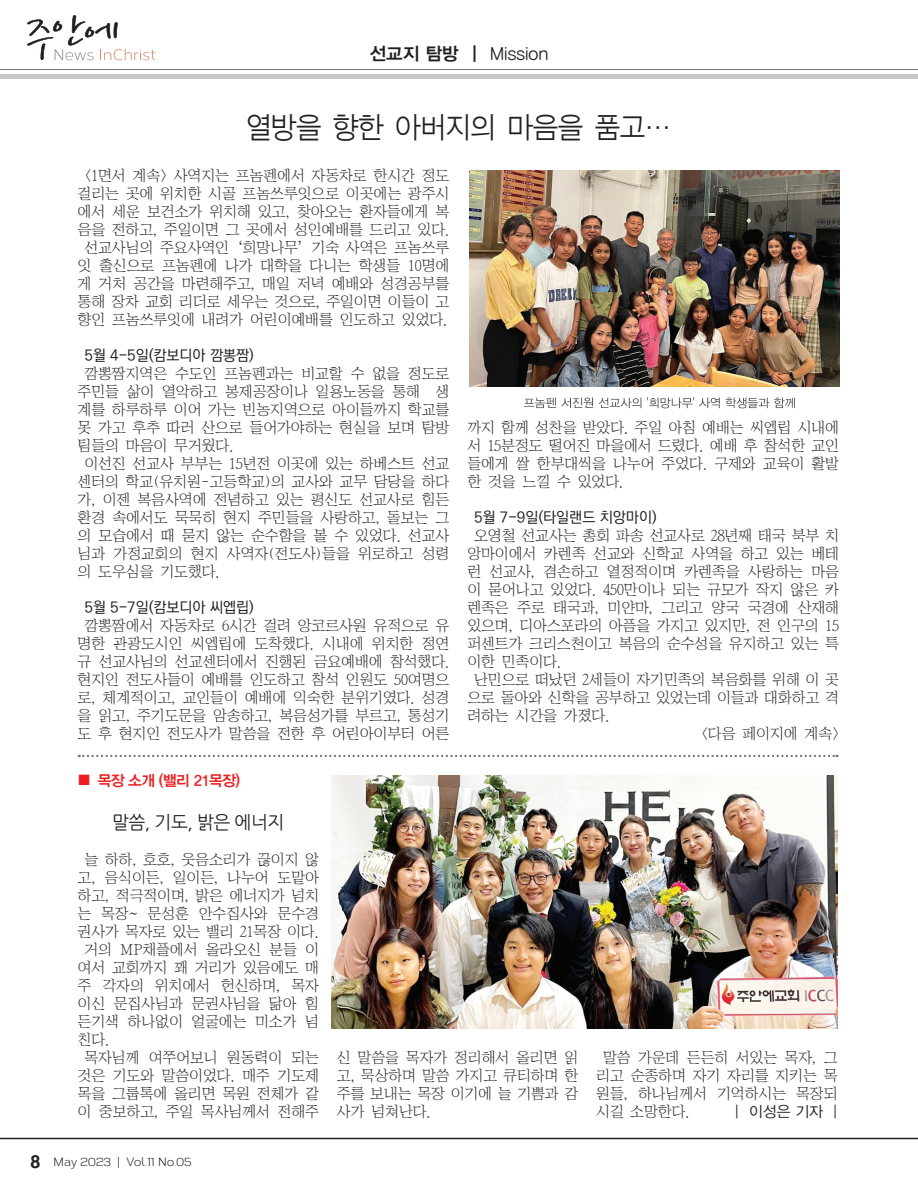
<style>
.page{position:relative;width:918px;height:1188px;background:#fff}
.page>*{position:absolute;margin:0;border:0;box-sizing:border-box;transform-origin:0 0}
.t1{font:28.5px "Jahglv 50";letter-spacing:-.04em;color:#231f20}
.t2{font:18px "YDIYGO320";color:#231f20}
.t3{font:18px "Nanum Gothic";letter-spacing:-.025em;color:#231f20}
.t4{font:700 18px "Helvetica";color:#231f20}
.t5{font:15px/18px "Jabmlv 50";color:#231f20;text-align:justify}
.t6{font:15px "Ko Pub Dotum PM";color:#231f20}
.t7{font:15px "YDIYGO340";letter-spacing:-.05em;color:#ee1f23}
.t8{font:15px "YDIYGO320";color:#231f20}
.t9{font:12px "Corbert";letter-spacing:-.01em;color:#231f20}
.s1{font-family:"YDIYGO340"}
</style>
<div class="page">
<hr style="left:0;top:69px;width:918px;height:1px;background:#231f20">
<svg style="left:27px;top:15px;width:128px;height:45px"></svg>
<div style="left:0;top:74px;width:918px;height:5px;background:#c9c9c9"></div>
<hr style="left:0;top:1138px;width:918px;height:1px;background:#231f20">
<img style="left:469px;top:171px;width:370px;height:216px">
<svg style="left:79px;top:755px;width:758px;height:2px"></svg>
<svg style="left:524px;top:397px;width:271px;height:11px"></svg>
<img style="left:332px;top:775px;width:506px;height:253px">
<p class="t2" style="left:370px;top:43px;width:180px"><span class="s1">선교지 탐방 |</span> Mission</p>
<p class="t4" style="left:30px;top:1147px;width:12px">8</p>
<h1 class="t1" style="left:246px;top:113px;width:427px">열방을 향한 아버지의 마음을 품고…</h1>
<p class="t5" style="left:78px;top:167px;width:373px;text-align:center">&lt;1면서 계속&gt; 사역지는 프놈펜에서 자동차로 한시간 정도 걸리는 곳에 위치한 시골 프놈쓰루잇으로 이곳에는 광주시 에서 세운 보건소가 위치해 있고, 찾아오는 환자들에게 복 음을 전하고, 주일이면 그 곳에서 성인예배를 드리고 있다. 선교사님의 주요사역인 ‘희망나무’ 기숙 사역은 프놈쓰루 잇 출신으로 프놈펜에 나가 대학을 다니는 학생들 10명에 게 거처 공간을 마련해주고, 매일 저녁 예배와 성경공부를 통해 장차 교회 리더로 세우는 것으로, 주일이면 이들이 고 향인 프놈쓰루잇에 내려가 어린이예배를 인도하고 있었다.</p>
<p class="t6" style="left:84px;top:348px;width:171px">5월 4-5일(캄보디아 깜뽕짬)</p>
<p class="t5" style="left:84px;top:365px;width:366px">깜뽕짬지역은 수도인 프놈펜과는 비교할 수 없을 정도로</p>
<p class="t5" style="left:78px;top:383px;width:373px">주민들 삶이 열악하고 봉제공장이나 일용노동을 통해 생</p>
<p class="t5" style="left:78px;top:401px;width:373px">계를 하루하루 이어 가는 빈농지역으로 아이들까지 학교를</p>
<p class="t5" style="left:78px;top:419px;width:373px">못 가고 후추 따러 산으로 들어가야하는 현실을 보며 탐방</p>
<p class="t5" style="left:78px;top:437px;width:157px">팀들의 마음이 무거웠다.</p>
<p class="t5" style="left:84px;top:455px;width:366px">이선진 선교사 부부는 15년전 이곳에 있는 하베스트 선교</p>
<p class="t5" style="left:78px;top:473px;width:373px">센터의 학교(유치원-고등학교)의 교사와 교무 담당을 하다</p>
<p class="t5" style="left:78px;top:491px;width:373px">가, 이젠 복음사역에 전념하고 있는 평신도 선교사로 힘든</p>
<p class="t5" style="left:78px;top:509px;width:373px">환경 속에서도 묵묵히 현지 주민들을 사랑하고, 돌보는 그</p>
<p class="t5" style="left:78px;top:527px;width:373px">의 모습에서 때 묻지 않는 순수함을 볼 수 있었다. 선교사</p>
<p class="t5" style="left:78px;top:545px;width:373px">님과 가정교회의 현지 사역자(전도사)들을 위로하고 성령</p>
<p class="t5" style="left:78px;top:563px;width:144px">의 도우심을 기도했다.</p>
<p class="t6" style="left:84px;top:600px;width:171px">5월 5-7일(캄보디아 씨엡립)</p>
<p class="t5" style="left:78px;top:617px;width:373px;text-align:center">깜뽕짬에서 자동차로 6시간 걸려 앙코르사원 유적으로 유 명한 관광도시인 씨엡립에 도착했다. 시내에 위치한 정연 규 선교사님의 선교센터에서 진행된 금요예배에 참석했다. 현지인 전도사들이 예배를 인도하고 참석 인원도 50여명으 로, 체계적이고, 교인들이 예배에 익숙한 분위기였다. 성경 을 읽고, 주기도문을 암송하고, 복음성가를 부르고, 통성기 도 후 현지인 전도사가 말씀을 전한 후 어린아이부터 어른</p>
<p class="t7" style="left:78px;top:772px;width:163px">■ 목장 소개 (밸리 21목장)</p>
<p class="t3" style="left:112px;top:813px;width:174px">말씀, 기도, 밝은 에너지</p>
<p class="t5" style="left:467px;top:419px;width:373px">까지 함께 성찬을 받았다. 주일 아침 예배는 씨엡립 시내에 서 15분정도 떨어진 마을에서 드렸다. 예배 후 참석한 교인 들에게 쌀 한부대씩을 나누어 주었다. 구제와 교육이 활발 한 것을 느낄 수 있었다.</p>
<p class="t6" style="left:474px;top:510px;width:184px">5월 7-9일(타일랜드 치앙마이)</p>
<p class="t5" style="left:474px;top:527px;width:366px">오영철 선교사는 총회 파송 선교사로 28년째 태국 북부 치</p>
<p class="t5" style="left:467px;top:545px;width:373px">앙마이에서 카렌족 선교와 신학교 사역을 하고 있는 베테</p>
<p class="t5" style="left:467px;top:563px;width:373px">런 선교사, 겸손하고 열정적이며 카렌족을 사랑하는 마음</p>
<p class="t5" style="left:467px;top:581px;width:373px">이 묻어나고 있었다. 450만이나 되는 규모가 작지 않은 카</p>
<p class="t5" style="left:467px;top:599px;width:373px">렌족은 주로 태국과, 미얀마, 그리고 양국 국경에 산재해</p>
<p class="t5" style="left:467px;top:617px;width:373px">있으며, 디아스포라의 아픔을 가지고 있지만, 전 인구의 15</p>
<p class="t5" style="left:467px;top:635px;width:373px">퍼센트가 크리스천이고 복음의 순수성을 유지하고 있는 특</p>
<p class="t5" style="left:467px;top:653px;width:95px">이한 민족이다.</p>
<p class="t5" style="left:474px;top:671px;width:366px">난민으로 떠났던 2세들이 자기민족의 복음화를 위해 이 곳</p>
<p class="t5" style="left:467px;top:689px;width:373px">으로 돌아와 신학을 공부하고 있었는데 이들과 대화하고 격</p>
<p class="t5" style="left:467px;top:707px;width:144px">려하는 시간을 가졌다.</p>
<p class="t5" style="left:701px;top:725px;width:139px">&lt;다음 페이지에 계속&gt;</p>
<p class="t5" style="left:84px;top:851px;width:236px">늘 하하, 호호, 웃음소리가 끊이지 않</p>
<p class="t5" style="left:78px;top:869px;width:243px">고, 음식이든, 일이든, 나누어 도맡아</p>
<p class="t5" style="left:78px;top:887px;width:243px">하고, 적극적이며, 밝은 에너지가 넘치</p>
<p class="t5" style="left:78px;top:905px;width:243px">는 목장~ 문성훈 안수집사와 문수경</p>
<p class="t5" style="left:78px;top:923px;width:243px">권사가 목자로 있는 밸리 21목장 이다.</p>
<p class="t5" style="left:84px;top:941px;width:236px">거의 MP채플에서 올라오신 분들 이</p>
<p class="t5" style="left:78px;top:959px;width:243px">여서 교회까지 꽤 거리가 있음에도 매</p>
<p class="t5" style="left:78px;top:977px;width:243px">주 각자의 위치에서 헌신하며, 목자</p>
<p class="t5" style="left:78px;top:995px;width:243px">이신 문집사님과 문권사님을 닮아 힘</p>
<p class="t5" style="left:78px;top:1013px;width:243px">든기색 하나없이 얼굴에는 미소가 넘</p>
<p class="t5" style="left:78px;top:1031px;width:33px">친다.</p>
<p class="t5" style="left:84px;top:1049px;width:236px">목자님께 여쭈어보니 원동력이 되는</p>
<p class="t5" style="left:78px;top:1067px;width:243px">것은 기도와 말씀이었다. 매주 기도제</p>
<p class="t5" style="left:78px;top:1085px;width:243px">목을 그룹톡에 올리면 목원 전체가 같</p>
<p class="t5" style="left:78px;top:1103px;width:243px">이 중보하고, 주일 목사님께서 전해주</p>
<p class="t9" style="left:54px;top:1153px;width:139px">May 2023 | Vol.11 No.05</p>
<p class="t5" style="left:337px;top:1049px;width:243px">신 말씀을 목자가 정리해서 올리면 읽 고, 묵상하며 말씀 가지고 큐티하며 한 주를 보내는 목장 이기에 늘 기쁨과 감 사가 넘쳐난다.</p>
<p class="t5" style="left:596px;top:1049px;width:243px;text-indent:7px">말씀 가운데 든든히 서있는 목자, 그 리고 순종하며 자기 자리를 지키는 목 원들, 하나님께서 기억하시는 목장되 시길 소망한다.</p>
<p class="t8" style="left:735px;top:1103px;width:105px">| 이성은 기자 |</p>
</div>
